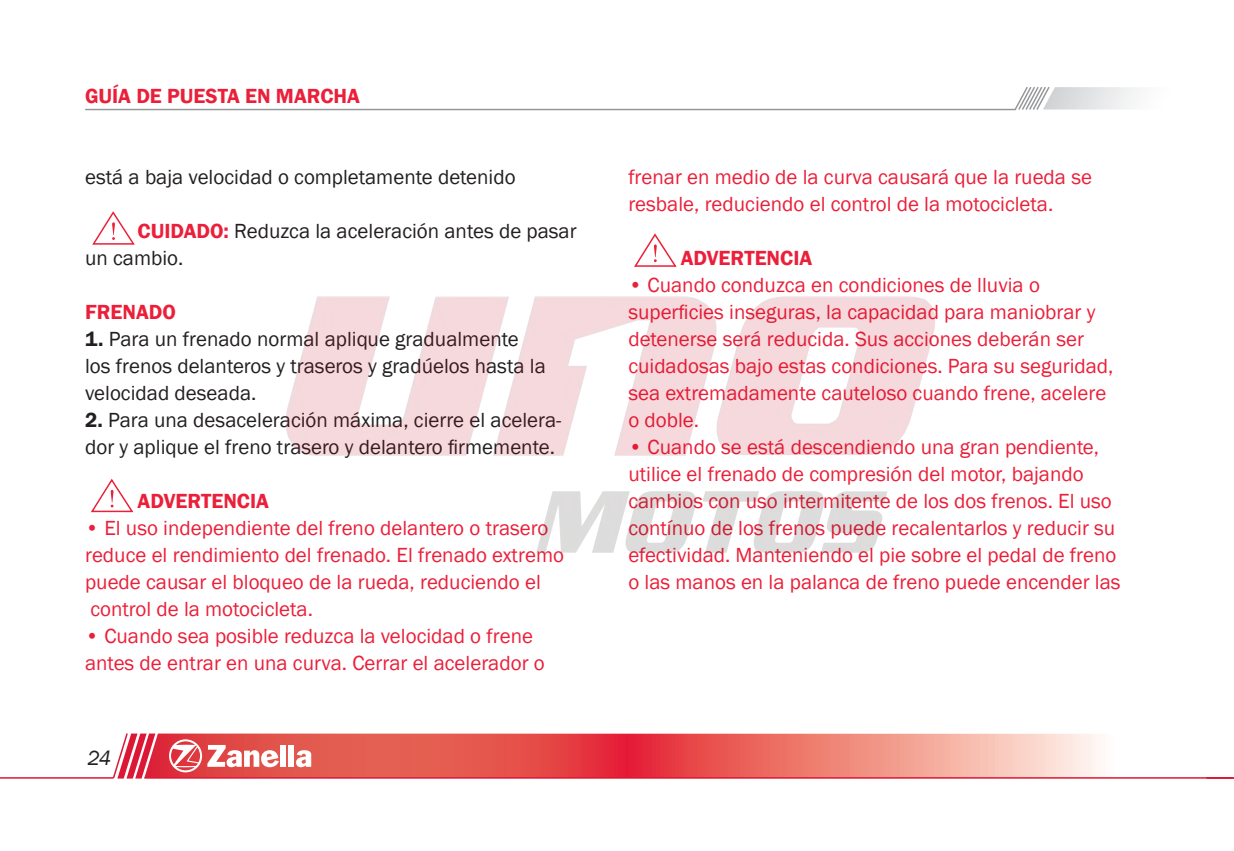
<style>
.page{position:relative;width:1234px;height:851px;background:#fff}
.page>*{position:absolute;margin:0;border:0;box-sizing:border-box;transform-origin:0 0}
.t1{font:21px/27px "Franklin Gothic";color:#eb1f39}
.t2{font:21px/27px "Franklin Gothic";color:#231f20}
.t3{font:600 21px "Franklin Gothic";color:#eb1f39}
.t4{font:italic 21px "Franklin Gothic";color:#231f20}
.s1{font-weight:600;color:#eb1f39}
.s2{font-weight:600}
</style>
<div class="page">
<svg style="left:155px;top:733px;width:943px;height:44px;background:#eb746e"></svg>
<svg style="left:0;top:733px;width:155px;height:46px"></svg>
<hr style="left:144px;top:777px;width:1088px;height:1px;background:#dc1735">
<svg style="left:296px;top:750px;width:15px;height:17px"></svg>
<div style="left:280px;top:744px;width:6px;height:22px;background:#fff"></div>
<div style="left:288px;top:744px;width:6px;height:22px;background:#fff"></div>
<svg style="left:169px;top:739px;width:110px;height:33px"></svg>
<svg style="left:85px;top:87px;width:1053px;height:24px"></svg>
<svg style="left:92px;top:211px;width:34px;height:34px"></svg>
<svg style="left:91px;top:478px;width:35px;height:35px"></svg>
<img style="left:126px;top:231px;width:809px;height:322px">
<p class="t3" style="left:85px;top:83px;width:276px">GUÍA DE PUESTA EN MARCHA</p>
<p class="t2" style="left:85px;top:164px;width:432px">está a baja velocidad o completamente detenido</p>
<p class="t2" style="left:85px;top:218px;width:493px;text-indent:52px"><span class="s1">CUIDADO:</span> Reduzca la aceleración antes de pasar un cambio.</p>
<p class="t3" style="left:85px;top:299px;width:92px">FRENADO</p>
<p class="t2" style="left:85px;top:326px;width:462px"><span class="s2">1.</span> Para un frenado normal aplique gradualmente los frenos delanteros y traseros y gradúelos hasta la velocidad deseada.</p>
<p class="t2" style="left:85px;top:407px;width:477px"><span class="s2">2.</span> Para una desaceleración máxima, cierre el acelera&shy;dor y aplique el freno trasero y delantero firmemente.</p>
<p class="t3" style="left:138px;top:488px;width:133px">ADVERTENCIA</p>
<p class="t1" style="left:85px;top:515px;width:480px">• El uso independiente del freno delantero o trasero reduce el rendimiento del frenado. El frenado extremo puede causar el bloqueo de la rueda, reduciendo el control de la motocicleta.</p>
<p class="t1" style="left:85px;top:623px;width:461px">• Cuando sea posible reduzca la velocidad o frene antes de entrar en una curva. Cerrar el acelerador o</p>
<p class="t4" style="left:88px;top:744px;width:25px">24</p>
<p class="t1" style="left:628px;top:164px;width:465px">frenar en medio de la curva causará que la rueda se resbale, reduciendo el control de la motocicleta.</p>
<p class="t3" style="left:680px;top:245px;width:133px">ADVERTENCIA</p>
<p class="t1" style="left:628px;top:272px;width:486px">• Cuando conduzca en condiciones de lluvia o superficies inseguras, la capacidad para maniobrar y detenerse será reducida. Sus acciones deberán ser cuidadosas bajo estas condiciones. Para su seguridad, sea extremadamente cauteloso cuando frene, acelere o doble.</p>
<p class="t1" style="left:628px;top:434px;width:493px">• Cuando se está descendiendo una gran pendiente, utilice el frenado de compresión del motor, bajando cambios con uso intermitente de los dos frenos. El uso contínuo de los frenos puede recalentarlos y reducir su efectividad. Manteniendo el pie sobre el pedal de freno o las manos en la palanca de freno puede encender las</p>
</div>
